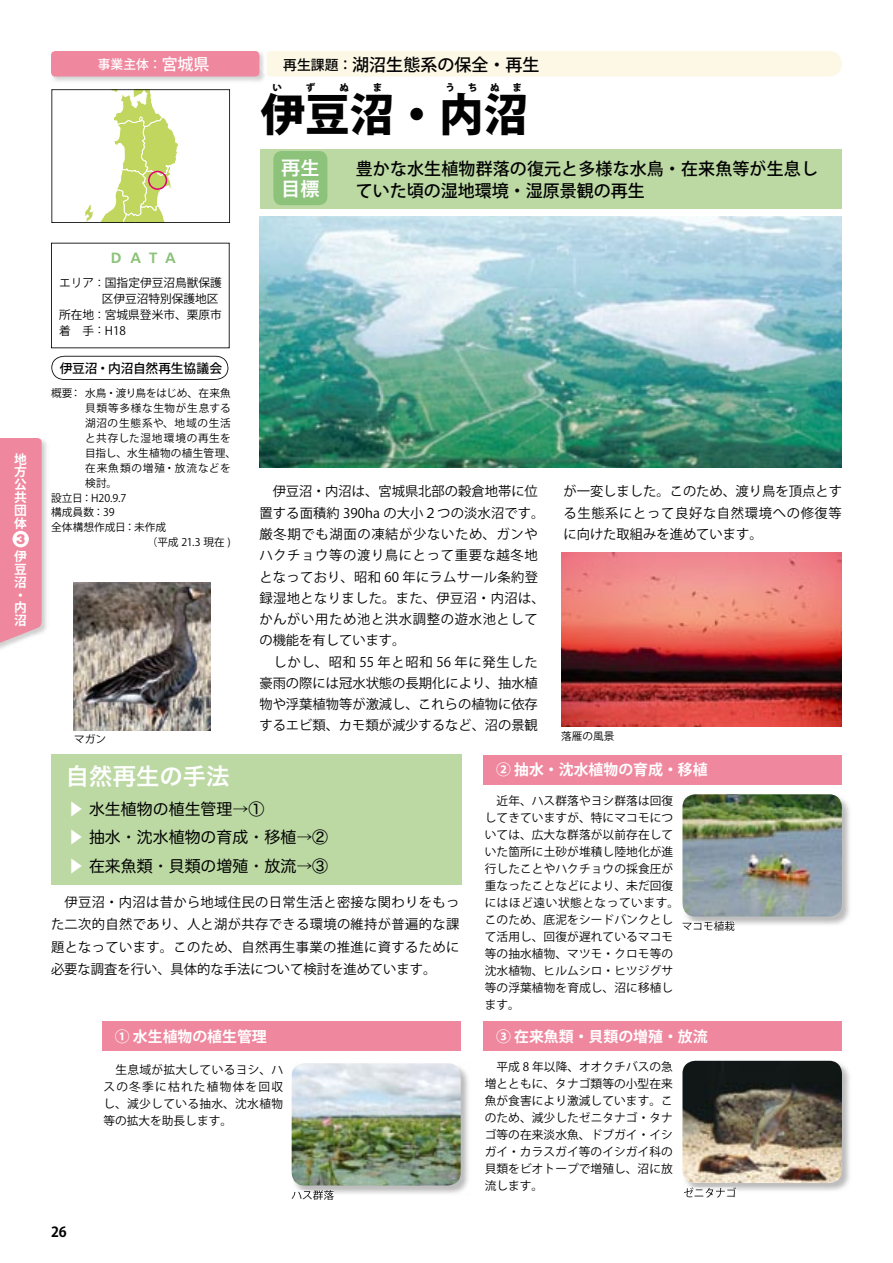
<style>
.page{position:relative;width:893px;height:1263px;background:#fff}
.page>*{position:absolute;margin:0;border:0;box-sizing:border-box;transform-origin:0 0}
.t1{font:800 44.7px "Koz Go Std";color:#020202}
.t2{font:23.4px "Hira Kaku Pro W6";color:#fff}
.t3{font:19.2px/21.3px "Hira Kaku Pro W6";color:#fff}
.t4{font:500 16.95px/21.3px "Koz Go Pro";letter-spacing:.005em;color:#020202}
.t5{font:15.9px/28.7px "Hira Maru Pro W4";color:#020202}
.t6{font:700 14.85px "Koz Go Pro";color:#fff}
.t7{font:700 14.85px "Frutiger";color:#8cc27a}
.t8{font:700 13.8px "Koz Go Pro";color:#020202}
.t9{font:900 13.8px "Helvetica LT Std";color:#ef879e}
.t10{font:13.35px/21.3px "Koz Go Pro";letter-spacing:.01em;color:#020202;text-align:justify}
.t11{font:500 12.75px "Koz Go Pro";letter-spacing:-.005em;color:#020202}
.t12{font:700 12.75px/12.8px "Koz Go Pro";color:#fff;text-align:justify}
.t13{font:500 12.75px "Koz Go Pro";color:#fff}
.t14{font:11.7px/17px "Koz Go Pro";letter-spacing:.01em;color:#020202;text-align:justify}
.t15{font:10.65px "Koz Go Pro";letter-spacing:.02em;color:#020202}
.t16{font:10.65px "Koz Go Pro";letter-spacing:.065em;color:#020202}
.t17{font:10.65px "Koz Go Pro";color:#020202}
.t18{font:10.65px "Koz Go Pro";letter-spacing:.075em;color:#020202}
.t19{font:10.65px "Koz Go Pro";letter-spacing:.085em;color:#020202}
.t20{font:800 9.6px "Koz Go Std";color:#020202}
.s1{font-size:15.9px}
.s2{font-size:13.8px}
.s3{font-size:10.65px}
.s4{color:#fff}
</style>
<div class="page">
<img style="left:259px;top:217px;width:583px;height:251px">
<div style="left:260px;top:51px;width:582px;height:26px;background:#fcf8e5;border-radius:13px"></div>
<img style="left:260px;top:52px;width:7px;height:24px">
<div style="left:51px;top:51px;width:208px;height:26px;background:#ef879e;border-radius:4px"></div>
<svg style="left:51px;top:243px;width:179px;height:105px"></svg>
<img style="left:74px;top:583px;width:136px;height:148px">
<svg style="left:51px;top:89px;width:179px;height:134px"></svg>
<div style="left:260px;top:149px;width:582px;height:59px;background:#bcd9a4"></div>
<div style="left:51px;top:754px;width:410px;height:131px;background:#bcd9a4"></div>
<div style="left:273px;top:151px;width:54px;height:54px;background:#8cc27a;border-radius:9px"></div>
<img style="left:561px;top:553px;width:281px;height:173px">
<div style="left:102px;top:1021px;width:359px;height:30px;background:#ef879e"></div>
<img style="left:291px;top:1068px;width:178px;height:126px">
<img style="left:292px;top:1190px;width:42px;height:6px">
<img style="left:292px;top:1063px;width:169px;height:122px">
<div style="left:483px;top:1021px;width:359px;height:30px;background:#ef879e"></div>
<img style="left:687px;top:1060px;width:163px;height:131px">
<img style="left:684px;top:1187px;width:52px;height:6px">
<img style="left:682px;top:1061px;width:160px;height:122px">
<div style="left:483px;top:755px;width:359px;height:29px;background:#ef879e"></div>
<img style="left:686px;top:799px;width:164px;height:126px">
<img style="left:682px;top:921px;width:53px;height:6px">
<img style="left:682px;top:794px;width:160px;height:122px">
<img style="left:0;top:440px;width:47px;height:209px">
<svg style="left:0;top:438px;width:42px;height:210px;background:#ee8da3"></svg>
<div style="left:13px;top:531px;width:16px;height:16px;background:#fff;border-radius:50%"></div>
<svg style="left:51px;top:356px;width:177px;height:24px"></svg>
<p class="t12" style="left:14px;top:453px;width:14px">地方公共団体</p>
<p class="t12" style="left:14px;top:551px;width:14px">伊豆沼・内沼</p>
<p class="t9" style="left:16px;top:530px;width:11px">3</p>
<p class="t13" style="left:98px;top:56px;width:113px">事業主体：<span class="s1">宮城県</span></p>
<p class="t4" style="left:283px;top:55px;width:258px"><span class="s2">再生課題：</span>湖沼生態系の保全・再生</p>
<p class="t20" style="left:272px;top:81px;width:11px">い</p>
<p class="t20" style="left:306px;top:81px;width:11px">ず</p>
<p class="t20" style="left:339px;top:81px;width:11px">ぬ</p>
<p class="t20" style="left:373px;top:81px;width:11px">ま</p>
<p class="t20" style="left:445px;top:81px;width:11px">う</p>
<p class="t20" style="left:468px;top:81px;width:11px">ち</p>
<p class="t20" style="left:490px;top:81px;width:11px">ぬ</p>
<p class="t20" style="left:512px;top:81px;width:11px">ま</p>
<h1 class="t1" style="left:260px;top:85px;width:269px">伊豆沼・内沼</h1>
<p class="t7" style="left:111px;top:249px;width:66px">DATA</p>
<p class="t14" style="left:59px;top:275px;width:164px">エリア<span class="s3">：</span>国指定伊豆沼鳥獣保護</p>
<p class="t14" style="left:102px;top:291px;width:118px">区伊豆沼特別保護地区</p>
<p class="t14" style="left:59px;top:306px;width:164px">所在地<span class="s3">：</span>宮城県登米市、栗原市</p>
<p class="t14" style="left:59px;top:322px;width:68px">着　手<span class="s3">：</span>H18</p>
<p class="t11" style="left:60px;top:360px;width:164px">伊豆沼・内沼自然再生協議会</p>
<p class="t17" style="left:51px;top:387px;width:181px">概要： 水鳥・渡り鳥をはじめ、在来魚</p>
<p class="t16" style="left:85px;top:401px;width:147px">貝類等多様な生物が生息する</p>
<p class="t18" style="left:85px;top:416px;width:147px">湖沼の生態系や、地域の生活</p>
<p class="t16" style="left:85px;top:431px;width:147px">と共存した湿地環境の再生を</p>
<p class="t15" style="left:85px;top:446px;width:153px">目指し、水生植物の植生管理、</p>
<p class="t19" style="left:85px;top:461px;width:147px">在来魚類の増殖・放流などを</p>
<p class="t15" style="left:85px;top:476px;width:34px">検討。</p>
<p class="t15" style="left:51px;top:491px;width:77px">設立日：H20.9.7</p>
<p class="t15" style="left:51px;top:506px;width:65px">構成員数：39</p>
<p class="t15" style="left:51px;top:520px;width:117px">全体構想作成日：未作成</p>
<p class="t15" style="left:147px;top:535px;width:86px">（平成 21.3 現在 )</p>
<p class="t15" style="left:74px;top:732px;width:33px">マガン</p>
<h2 class="t2" style="left:66px;top:755px;width:165px">自然再生の手法</h2>
<p class="t4" style="left:356px;top:159px;width:464px;text-indent:-77px"><sup>検討課題</sup>豊かな水生植物群落の復元と多様な水鳥・在来魚等が生息していた頃の湿地環境・湿原景観の再生</p>
<h3 class="t3" style="left:281px;top:156px;width:40px">再生目標</h3>
<p class="t10" style="left:259px;top:481px;width:287px;text-align:left">　伊豆沼・内沼は、宮城県北部の穀倉地帯に位置する面積約 390ha の大小２つの淡水沼です。厳冬期でも湖面の凍結が少ないため、ガンやハクチョウ等の渡り鳥にとって重要な越冬地となっており、昭和 60 年にラムサール条約登録湿地となりました。また、伊豆沼・内沼は、かんがい用ため池と洪水調整の遊水池としての機能を有しています。<br>　しかし、昭和 55 年と昭和 56 年に発生した豪雨の際には冠水状態の長期化により、抽水植物や浮葉植物等が激減し、これらの植物に依存するエビ類、カモ類が減少するなど、沼の景観</p>
<p class="t10" style="left:563px;top:481px;width:280px">が一変しました。このため、渡り鳥を頂点とする生態系にとって良好な自然環境への修復等に向けた取組みを進めています。</p>
<p class="t15" style="left:561px;top:729px;width:55px">落雁の風景</p>
<p class="t6" style="left:496px;top:760px;width:213px">② 抽水・沈水植物の育成・移植</p>
<p class="t5" style="left:68px;top:793px;width:262px"><span class="s4">▶</span> 水生植物の植生管理→①<br><span class="s4">▶</span> 抽水・沈水植物の育成・移植→② <span class="s4">▶</span> 在来魚類・貝類の増殖・放流→③</p>
<p class="t10" style="left:51px;top:891px;width:410px;line-height:22.4px">　伊豆沼・内沼は昔から地域住民の日常生活と密接な関わりをもった二次的自然であり、人と湖が共存できる環境の維持が普遍的な課題となっています。このため、自然再生事業の推進に資するために必要な調査を行い、具体的な手法について検討を進めています。</p>
<p class="t6" style="left:115px;top:1027px;width:154px">① 水生植物の植生管理</p>
<p class="t8" style="left:51px;top:1223px;width:17px">26</p>
<p class="t14" style="left:103px;top:1061px;width:181px">　生息域が拡大しているヨシ、ハスの冬季に枯れた植物体を回収し、減少している抽水、沈水植物等の拡大を助長します。</p>
<p class="t15" style="left:292px;top:1188px;width:44px">ハス群落</p>
<p class="t14" style="left:485px;top:792px;width:196px;text-align:left">　近年、ハス群落やヨシ群落は回復してきていますが、特にマコモについては、広大な群落が以前存在していた箇所に土砂が堆積し陸地化が進行したことやハクチョウの採食圧が重なったことなどにより、未だ回復にはほど遠い状態となっています。このため、底泥をシードバンクとして活用し、回復が遅れているマコモ等の抽水植物、マツモ・クロモ等の沈水植物、ヒルムシロ・ヒツジグサ等の浮葉植物を育成し、沼に移植します。</p>
<p class="t15" style="left:682px;top:919px;width:55px">マコモ植栽</p>
<p class="t6" style="left:496px;top:1027px;width:213px">③ 在来魚類・貝類の増殖・放流</p>
<p class="t14" style="left:485px;top:1059px;width:190px">　平成 8 年以降、オオクチバスの急増とともに、タナゴ類等の小型在来魚が食害により激減しています。このため、減少したゼニタナゴ・タナゴ等の在来淡水魚、ドブガイ・イシガイ・カラスガイ等のイシガイ科の貝類をビオトープで増殖し、沼に放流します。</p>
<p class="t15" style="left:683px;top:1186px;width:55px">ゼニタナゴ</p>
</div>
